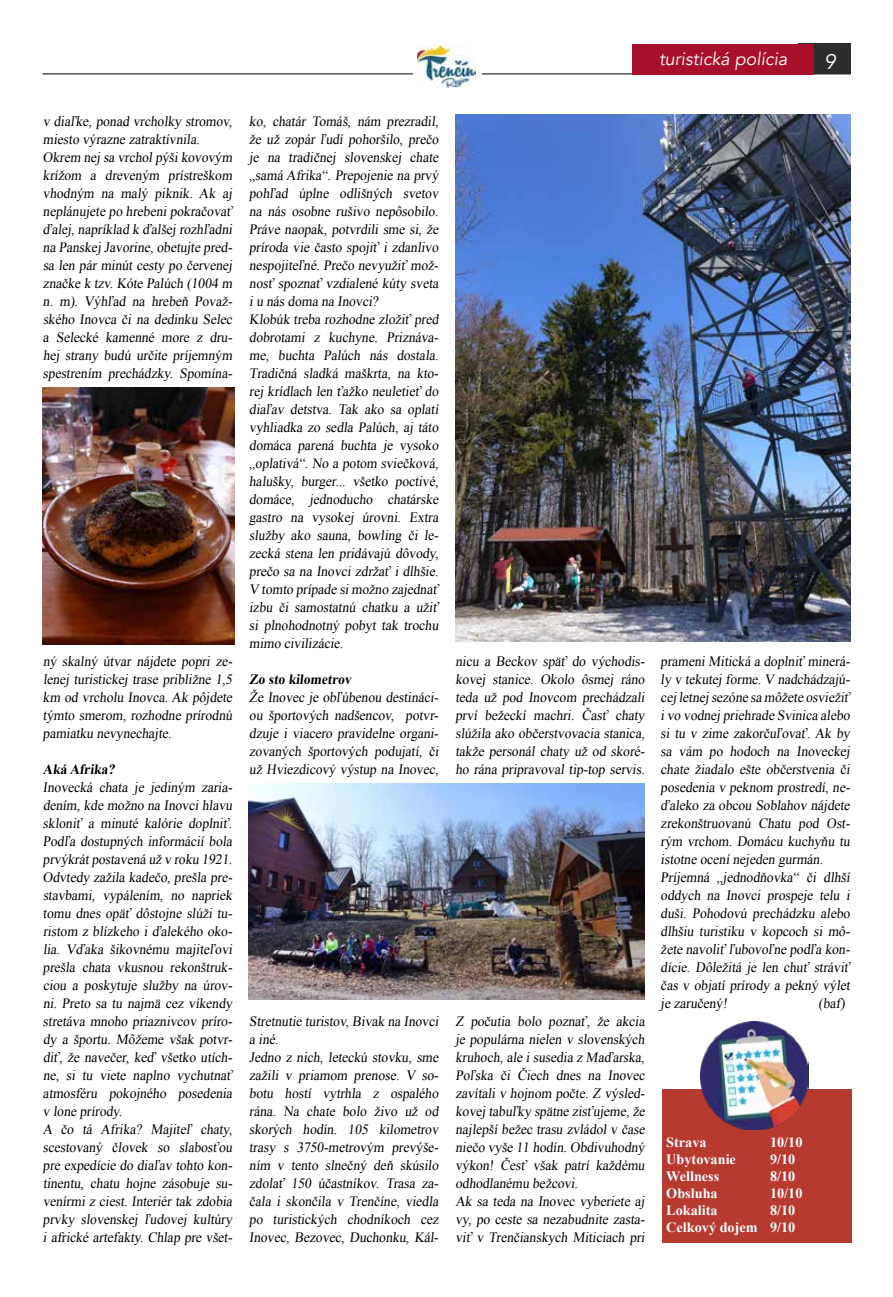
<style>
.page{position:relative;width:893px;height:1297px;background:#fff}
.page>*{position:absolute;margin:0;border:0;box-sizing:border-box;transform-origin:0 0}
.t1{font:21px "Avenir";color:#fff}
.t2{font:18px "Avenir";color:#fff}
.t3{font:14.25px/18px "Times New Roman";color:#000;scale:.95 1}
.t4{font:700 14.25px/17.1px "Times New Roman";color:#fff;text-align:right}
.t5{font:700 14.25px "Times New Roman";color:#000;scale:.95 1}
</style>
<div class="page">
<hr style="left:43px;top:74px;width:807px;height:1px;background:#000">
<div style="left:798px;top:44px;width:52px;height:30px;background:#2c2c2c"></div>
<div style="left:413px;top:43px;width:68px;height:46px;background:#fff"></div>
<img style="left:417px;top:46px;width:58px;height:41px">
<div style="left:662px;top:1089px;width:189px;height:154px;background:#b73a30"></div>
<img style="left:701px;top:1021px;width:108px;height:108px">
<img style="left:43px;top:388px;width:192px;height:256px">
<img style="left:249px;top:783px;width:395px;height:216px">
<img style="left:455px;top:114px;width:395px;height:528px">
<div style="left:633px;top:44px;width:181px;height:30px;background:#a81029"></div>
<p class="t2" style="left:659px;top:49px;width:133px">turistická polícia</p>
<h1 class="t1" style="left:824px;top:49px;width:16px">9</h1>
<p class="t3" style="left:43px;top:112px;width:203px">v diaľke, p onad vrcholky stromov, miesto výrazne zatraktívnila.<br>Okrem nej sa vrcholpýšikovovým krížom a dreveným prístreškom vhodným na malý p iknik. Ak aj nep lánuj ete p o hrebeni p okračovať ďalej , napríklad k ďalšej rozhľadni na Panskej Javorine, obetujte pred&shy;sa len p ár minút cesty p o červenej značke k tzv. Kóte Palúch (1004 m n. m). Výhľad na hrebeň Považ&shy;ského Inovca či na dedinku Selec a Selecké kamenné more z dru&shy;hej strany budú určite príj emným sp estrením prechádzky. Sp omína-</p>
<p class="t3" style="left:43px;top:652px;width:203px;text-align:justify">ný skalný útvar náj dete p opri ze&shy;lenej turistickej trase približne 1,5 km od vrcholu Inovca. Ak pôj dete týmto smerom, rozhodne prírodnú p amiatku nevynechaj te.</p>
<p class="t5" style="left:43px;top:759px;width:80px">Aká Afrika?</p>
<p class="t3" style="left:43px;top:778px;width:203px">Inovecká chata j e j ediným zaria&shy;dením, kde možno na Inovci hlavu skloniť a minuté kalórie dop lniť.<br>Podľa dostupných informácií bola prvýkrátp ostavená už v roku 1921.<br>Odvtedy zažila kadečo, prešla pre&shy;stavbami, vyp álením, no napriek tomu dnes op äť dôstoj ne slúži tu&shy;ristom z blízkeho i ďalekého oko&shy;lia. Vďaka šikovnému maj iteľovi prešla chata vkusnou rekonštruk&shy;ciou a p oskytuj e služby na úrov&shy;ni. Preto sa tu najmä cez víkendy stretáva mnoho priaznivcov príro&shy;dy a šp ortu. Môžeme však p otvr&shy;diť, že navečer, keď všetko utích&shy;ne, si tu viete naplno vychutnať atmosféru p okojného p osedenia v lone prírody.<br>A čo tá Afrika? Maj iteľ chaty, scestovaný človek so slabosťou pre exp edície do diaľav tohto kon&shy;tinentu, chatu hoj ne zásobuj e su&shy;venírmi z ciest. Interiér tak zdobia prvky slovenskej ľudovej kultúry i africké artefakty. Chlap pre všet-</p>
<p class="t3" style="left:249px;top:112px;width:203px">ko, chatár Tomáš, nám prezradil, že už zop ár ľudí p ohoršilo, prečo j e na tradičnej slovenskej chate „samá Afrika“. Prep oj enie na prvý p ohľad úplne odlišných svetov na nás osobne rušivo nepôsobilo.<br>Práve naop ak, p otvrdili sme si, že príroda vie často sp oj iť i zdanlivo nesp oj iteľné. Prečo nevyužiť mož&shy;nosť sp oznať vzdialené kúty sveta i u nás doma na Inovci?<br>Klobúk treba rozhodne zložiť pred dobrotami z kuchyne. Priznáva&shy;me, buchta Palúch nás dostala.<br>Tradičná sladká maškrta, na kto&shy;rej krídlach len ťažko neuletieť do diaľav detstva. Tak ako sa op latí vyhliadka zo sedla Palúch, aj táto domáca p arená buchta j e vysoko „oplativá“. No a potom sviečková, halušky, burger... všetko p octivé, domáce, j ednoducho chatárske gastro na vysokej úrovni. Extra služby ako sauna, bowling či le&shy;zecká stena len pridávajú dôvody, prečo sa na Inovci zdržať i dlhšie.<br>V tomto príp ade simožno zaj ednať izbu či samostatnú chatku a užiť si p lnohodnotný p obyt tak trochu mimo civilizácie.</p>
<p class="t5" style="left:249px;top:669px;width:111px">Zo sto kilometrov</p>
<p class="t3" style="left:249px;top:688px;width:203px;text-align:justify">Že Inovec j e obľúbenou destináci&shy;ou šp ortových nadšencov, p otvr&shy;dzuj e i viacero pravidelne organi&shy;zovaných šp ortových p oduj atí, či už Hviezdicový výstup na Inovec,</p>
<p class="t3" style="left:249px;top:1012px;width:203px">Stretnutie turistov, Bivak na Inovci a iné.<br>Jedno z nich, leteckú stovku, sme zažili v priamom prenose. V so&shy;botu hostí vytrhla z osp alého rána. Na chate bolo živo už od skorých hodín. 105 kilometrov trasy s 3750-metrovým prevýše&shy;ním v tento slnečný deň skúsilo zdolať 150 účastníkov. Trasa za&shy;čala i skončila v Trenčíne, viedla p o turistických chodníkoch cez<br>Inovec, Bezovec, Duchonku, Kál-</p>
<p class="t3" style="left:455px;top:652px;width:203px;text-align:justify">nicu a Beckov sp äť do východis&shy;kovej stanice. Okolo ôsmej ráno teda už pod Inovcom prechádzali prví bežeckí machri. Časť chaty slúžila ako občerstvovacia stanica, takže p ersonál chaty už od skoré&shy;ho rána pripravoval tip -top servis.</p>
<p class="t3" style="left:455px;top:1012px;width:203px">Z p očutia bolo p oznať, že akcia j e p opulárna nielen v slovenských kruhoch, ale i susedia z Maďarska,<br>Poľska či Čiech dnes na Inovec zavítali v hojnom p očte. Z výsled&shy;kovej tabuľky sp ätne zisťuj eme, že naj lep ší bežec trasu zvládol v čase niečo vyše 11 hodín. Obdivuhodný výkon! Česť však p atrí každému odhodlanému bežcovi.<br>Ak sa teda na Inovec vyberiete aj vy, po ceste sa nezabudnite zasta&shy;viť v Trenčianskych Miticiach pri</p>
<p class="t3" style="left:661px;top:652px;width:203px">prameni Mitická a dop lniť minerá&shy;ly v tekutej forme. V nadchádzaj ú&shy;cej letnej sezóne sa môžete osviežiť i vo vodnej priehrade Svinica alebo si tu v zime zakorčuľovať. Ak by sa vám po hodoch na Inoveckej chate žiadalo ešte občerstvenia či posedenia v p eknom prostredí, ne&shy;ďaleko za obcou Soblahov náj dete zrekonštruovanú Chatu p od Ost&shy;rým vrchom. Domácu kuchyňu tu istotne ocení nej eden gurmán.<br>Príj emná „j ednodňovka“ či dlhší oddych na Inovci prosp ej e telu i duši. Pohodovú prechádzku alebo dlhšiu turistiku v kop coch si mô&shy;žete navoliť ľubovoľne podľa kon&shy;dície. Dôležitá j e len chuť stráviť čas v obj atí prírody a p ekný výlet j e zaručený!</p>
<p class="t3" style="left:818px;top:994px;width:32px">(baf)</p>
<p class="t4" style="left:666px;top:1133px;width:42px">Strava</p>
<p class="t4" style="left:770px;top:1133px;width:34px">10/10</p>
<p class="t4" style="left:666px;top:1150px;width:71px">Ubytovanie</p>
<p class="t4" style="left:770px;top:1150px;width:27px">9/10</p>
<p class="t4" style="left:666px;top:1167px;width:55px">Wellness</p>
<p class="t4" style="left:770px;top:1167px;width:27px">8/10</p>
<p class="t4" style="left:666px;top:1184px;width:53px">Obsluha</p>
<p class="t4" style="left:770px;top:1184px;width:34px">10/10</p>
<p class="t4" style="left:666px;top:1201px;width:53px">Lokalita</p>
<p class="t4" style="left:666px;top:1201px;width:131px">8/10<br>Celkový dojem 9/10</p>
</div>
